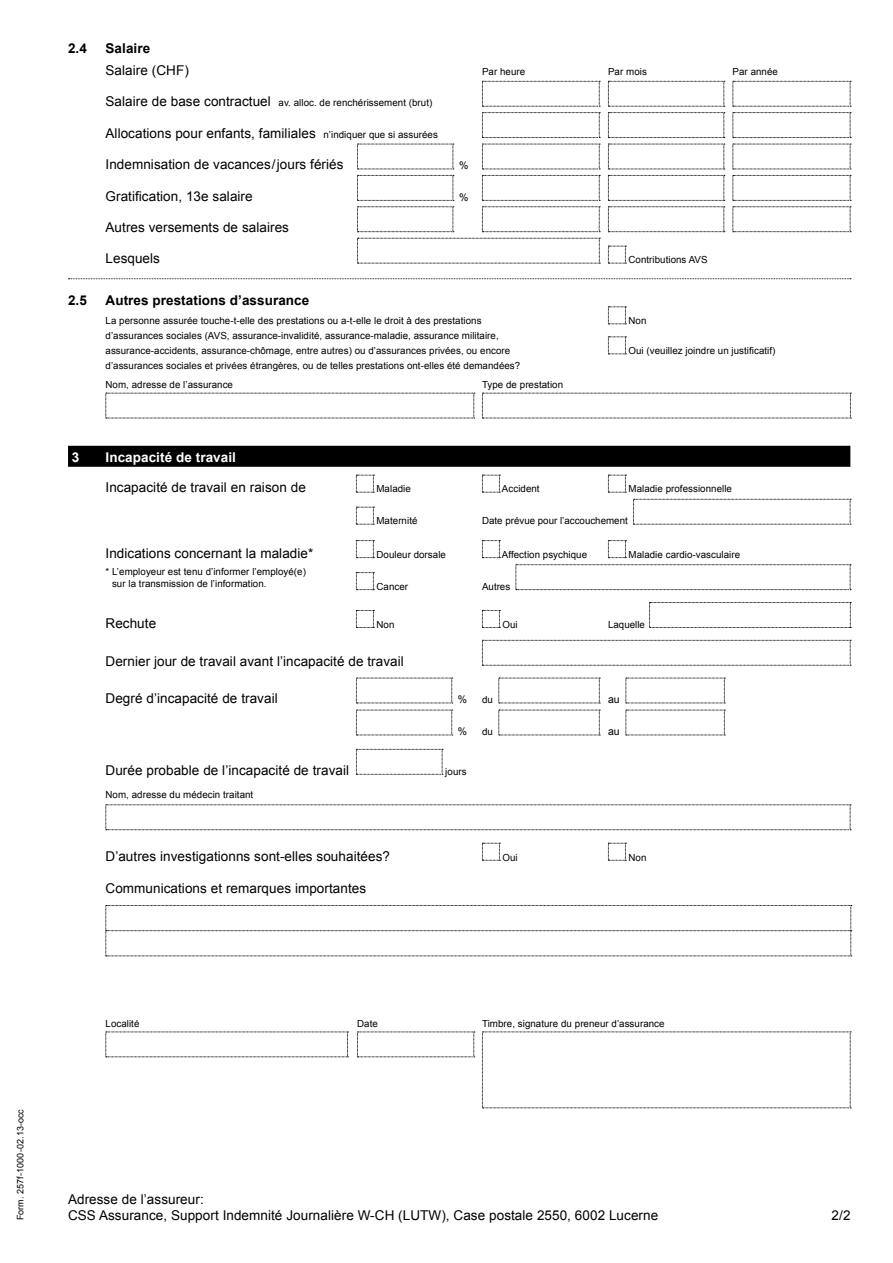
<style>
.page{position:relative;width:893px;height:1263px;background:#fff}
.page>*{position:absolute;margin:0;border:0;box-sizing:border-box;transform-origin:0 0}
.t1{font:13.5px/16.5px "Arial";letter-spacing:.005em;color:#000}
.t2{font:700 13.5px "Arial";letter-spacing:.005em;color:#000}
.t3{font:700 13.5px "Arial";letter-spacing:.005em;color:#fff}
.t4{font:10.5px "Arial";color:#000}
.t5{font:9.75px/15px "Arial";letter-spacing:.005em;color:#000}
.t6{font:9px "Arial";color:#000}
.s1{font-size:13.5px}
.s2{font-size:9.75px}
</style>
<div class="page">
<svg style="left:68px;top:278px;width:783px;height:1px"></svg>
<div style="left:68px;top:446px;width:782px;height:21px;background:#000"></div>
<svg style="left:482px;top:81px;width:118px;height:57px"></svg>
<svg style="left:608px;top:81px;width:117px;height:57px"></svg>
<svg style="left:733px;top:81px;width:118px;height:57px"></svg>
<svg style="left:357px;top:144px;width:97px;height:88px"></svg>
<svg style="left:482px;top:144px;width:118px;height:88px"></svg>
<svg style="left:608px;top:144px;width:117px;height:88px"></svg>
<svg style="left:733px;top:144px;width:118px;height:88px"></svg>
<svg style="left:357px;top:238px;width:243px;height:26px"></svg>
<svg style="left:608px;top:246px;width:18px;height:18px"></svg>
<svg style="left:608px;top:307px;width:18px;height:18px"></svg>
<svg style="left:608px;top:337px;width:18px;height:18px"></svg>
<svg style="left:106px;top:393px;width:369px;height:26px"></svg>
<svg style="left:482px;top:393px;width:369px;height:26px"></svg>
<svg style="left:356px;top:475px;width:18px;height:18px"></svg>
<svg style="left:482px;top:475px;width:18px;height:18px"></svg>
<svg style="left:608px;top:475px;width:18px;height:18px"></svg>
<svg style="left:356px;top:507px;width:18px;height:18px"></svg>
<svg style="left:633px;top:499px;width:218px;height:26px"></svg>
<svg style="left:356px;top:540px;width:18px;height:18px"></svg>
<svg style="left:482px;top:540px;width:18px;height:18px"></svg>
<svg style="left:608px;top:540px;width:18px;height:18px"></svg>
<svg style="left:356px;top:572px;width:18px;height:18px"></svg>
<svg style="left:516px;top:564px;width:335px;height:26px"></svg>
<svg style="left:356px;top:610px;width:18px;height:18px"></svg>
<svg style="left:482px;top:610px;width:18px;height:18px"></svg>
<svg style="left:649px;top:602px;width:202px;height:26px"></svg>
<svg style="left:482px;top:640px;width:369px;height:26px"></svg>
<svg style="left:356px;top:678px;width:97px;height:26px"></svg>
<svg style="left:498px;top:678px;width:102px;height:26px"></svg>
<svg style="left:626px;top:678px;width:99px;height:26px"></svg>
<svg style="left:356px;top:710px;width:97px;height:26px"></svg>
<svg style="left:498px;top:710px;width:102px;height:26px"></svg>
<svg style="left:626px;top:710px;width:99px;height:26px"></svg>
<svg style="left:356px;top:749px;width:87px;height:26px"></svg>
<svg style="left:106px;top:804px;width:745px;height:26px"></svg>
<svg style="left:482px;top:843px;width:18px;height:18px"></svg>
<svg style="left:608px;top:843px;width:18px;height:18px"></svg>
<svg style="left:106px;top:905px;width:746px;height:51px"></svg>
<svg style="left:106px;top:1032px;width:242px;height:25px"></svg>
<svg style="left:357px;top:1032px;width:118px;height:25px"></svg>
<svg style="left:482px;top:1031px;width:369px;height:77px"></svg>
<h1 class="t2" style="left:68px;top:39px;width:20px">2.4</h1>
<h1 class="t2" style="left:106px;top:39px;width:46px">Salaire</h1>
<h1 class="t1" style="left:106px;top:62px;width:85px">Salaire (CHF)</h1>
<p class="t5" style="left:482px;top:64px;width:45px">Par heure</p>
<p class="t5" style="left:608px;top:64px;width:40px">Par mois</p>
<p class="t5" style="left:733px;top:64px;width:47px">Par année</p>
<p class="t5" style="left:106px;top:96px;width:328px"><span class="s1">Salaire de base contractuel</span> av. alloc. de renchérissement (brut)</p>
<h1 class="t1" style="left:106px;top:125px;width:334px">Allocations pour enfants, familiales <span class="s2">n’indiquer que si assurées</span></h1>
<h1 class="t1" style="left:106px;top:156px;width:240px">Indemnisation de vacances/jours fériés</h1>
<p class="t4" style="left:459px;top:159px;width:11px">%</p>
<h1 class="t1" style="left:106px;top:188px;width:149px">Gratification, 13e salaire</h1>
<p class="t4" style="left:459px;top:190px;width:11px">%</p>
<h1 class="t1" style="left:106px;top:219px;width:185px">Autres versements de salaires</h1>
<h1 class="t1" style="left:106px;top:251px;width:56px">Lesquels</h1>
<p class="t5" style="left:628px;top:253px;width:81px">Contributions AVS</p>
<h1 class="t2" style="left:68px;top:291px;width:20px">2.5</h1>
<h1 class="t2" style="left:106px;top:291px;width:205px">Autres prestations d’assurance</h1>
<p class="t5" style="left:106px;top:313px;width:377px">La personne assurée touche-t-elle des prestations ou a-t-elle le droit à des prestations</p>
<p class="t5" style="left:628px;top:313px;width:19px">Non</p>
<p class="t5" style="left:106px;top:328px;width:406px">d’assurances sociales (AVS, assurance-invalidité, assurance-maladie, assurance militaire, assurance-accidents, assurance-chômage, entre autres) ou d’assurances privées, ou encore</p>
<p class="t5" style="left:628px;top:343px;width:148px">Oui (veuillez joindre un justificatif)</p>
<p class="t5" style="left:106px;top:356px;width:416px;line-height:19.2px">d’assurances sociales et privées étrangères, ou de telles prestations ont-elles été demandées?<br>Nom, adresse de l’assurance</p>
<p class="t5" style="left:482px;top:378px;width:83px">Type de prestation</p>
<h1 class="t3" style="left:72px;top:448px;width:9px">3</h1>
<h1 class="t3" style="left:106px;top:448px;width:132px">Incapacité de travail</h1>
<h1 class="t1" style="left:106px;top:480px;width:202px">Incapacité de travail en raison de</h1>
<p class="t5" style="left:376px;top:482px;width:36px">Maladie</p>
<p class="t5" style="left:502px;top:482px;width:39px">Accident</p>
<p class="t5" style="left:628px;top:482px;width:105px">Maladie professionnelle</p>
<p class="t5" style="left:376px;top:514px;width:43px">Maternité</p>
<p class="t5" style="left:482px;top:514px;width:147px">Date prévue pour l’accouchement</p>
<h1 class="t1" style="left:106px;top:545px;width:209px">Indications concernant la maladie*</h1>
<p class="t5" style="left:376px;top:547px;width:71px">Douleur dorsale</p>
<p class="t5" style="left:502px;top:547px;width:87px">Affection psychique</p>
<p class="t5" style="left:628px;top:547px;width:113px">Maladie cardio-vasculaire</p>
<p class="t5" style="left:376px;top:579px;width:33px">Cancer</p>
<p class="t5" style="left:482px;top:579px;width:30px">Autres</p>
<h1 class="t1" style="left:106px;top:615px;width:52px">Rechute</h1>
<p class="t5" style="left:376px;top:617px;width:19px">Non</p>
<p class="t5" style="left:502px;top:617px;width:17px">Oui</p>
<p class="t5" style="left:608px;top:617px;width:38px">Laquelle</p>
<h1 class="t1" style="left:106px;top:653px;width:300px">Dernier jour de travail avant l’incapacité de travail</h1>
<h1 class="t1" style="left:106px;top:690px;width:174px">Degré d’incapacité de travail</h1>
<p class="t4" style="left:458px;top:693px;width:11px">%</p>
<p class="t5" style="left:482px;top:692px;width:12px">du</p>
<p class="t4" style="left:608px;top:693px;width:13px">au</p>
<p class="t4" style="left:458px;top:725px;width:11px">%</p>
<p class="t5" style="left:482px;top:724px;width:12px">du</p>
<p class="t4" style="left:608px;top:725px;width:13px">au</p>
<h1 class="t1" style="left:106px;top:762px;width:245px">Durée probable de l’incapacité de travail</h1>
<p class="t5" style="left:445px;top:764px;width:23px">jours</p>
<p class="t5" style="left:106px;top:787px;width:149px">Nom, adresse du médecin traitant</p>
<p class="t5" style="left:112px;top:565px;width:195px;line-height:12px;text-indent:-7px">* L’employeur est tenu d’informer l’employé(e) sur la transmission de l’information.</p>
<h1 class="t1" style="left:106px;top:848px;width:286px">D’autres investigationns sont-elles souhaitées?</h1>
<p class="t5" style="left:502px;top:850px;width:17px">Oui</p>
<p class="t5" style="left:628px;top:850px;width:19px">Non</p>
<h1 class="t1" style="left:106px;top:880px;width:262px">Communications et remarques importantes</h1>
<p class="t6" style="left:15px;top:1220px;width:113px;rotate:-90deg">Form. 257f-1000-02.13-occ</p>
<p class="t5" style="left:106px;top:1016px;width:35px">Localité</p>
<p class="t5" style="left:357px;top:1016px;width:22px">Date</p>
<p class="t5" style="left:482px;top:1016px;width:184px">Timbre, signature du preneur d’assurance</p>
<h1 class="t1" style="left:68px;top:1191px;width:592px">Adresse de l’assureur:<br>CSS Assurance, Support Indemnité Journalière W-CH (LUTW), Case postale 2550, 6002 Lucerne</h1>
<h1 class="t1" style="left:832px;top:1207px;width:20px">2/2</h1>
</div>
